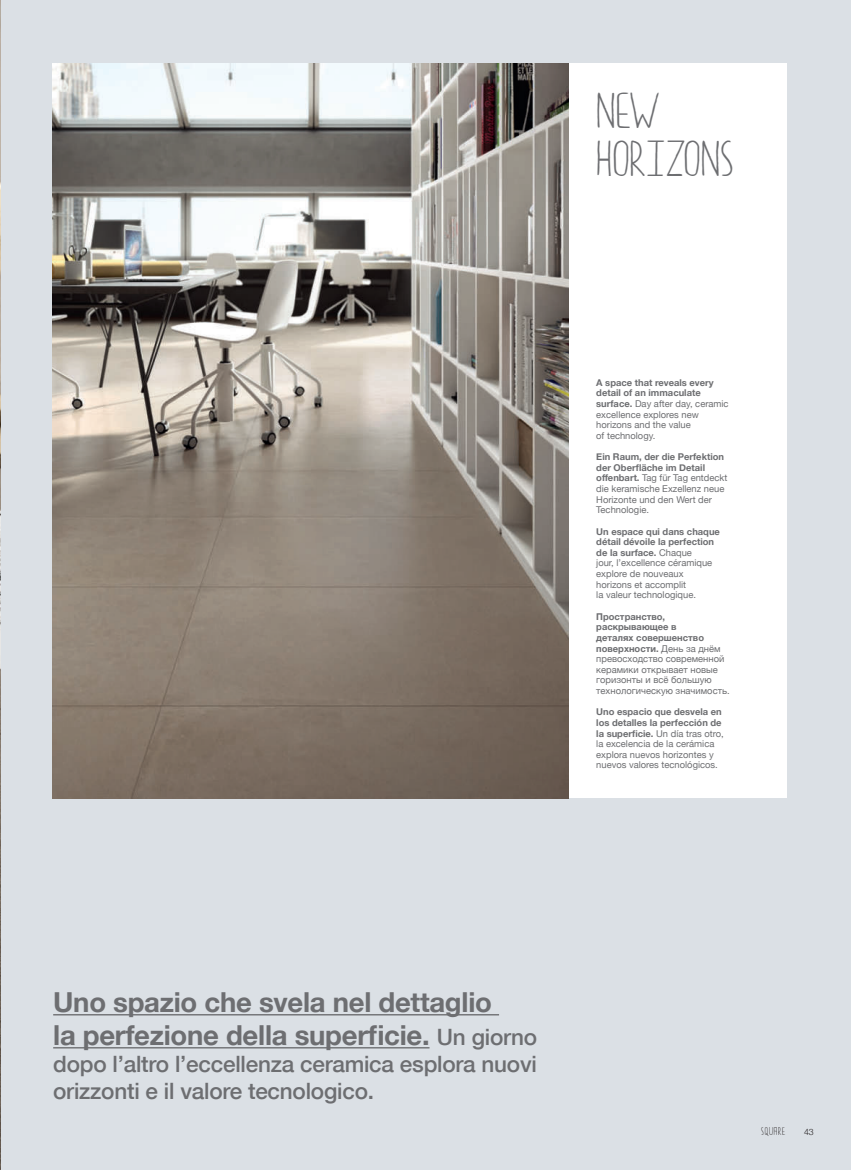
<style>
.page{position:relative;width:851px;height:1170px;background:#fff}
.page>*{position:absolute;margin:0;border:0;box-sizing:border-box;transform-origin:0 0}
.t1{font:44.5px/47.5px "DK Pimpernel";color:#6d6e71;scale:1.11 1}
.t2{font:700 27.5px/33px "Helvetica Neue";letter-spacing:-.01em;color:#6d6e71}
.t3{font:500 22.5px/27px "Helvetica Neue";letter-spacing:-.01em;color:#6d6e71}
.t4{font:10px "DK Pimpernel";letter-spacing:.08em;color:#231f20}
.t5{font:9.38px/10.6px "Helvetica Neue";color:#6d6e71}
.t6{font:300 8.75px "Helvetica Neue";color:#231f20}
.s1{font-weight:700}
.s2{font-weight:500;font-size:22.5px}
</style>
<div class="page">
<div style="left:0;top:0;width:850px;height:1169px;background:#dbe0e5"></div>
<div style="left:53px;top:64px;width:733px;height:734px;background:#fff"></div>
<img style="left:53px;top:64px;width:515px;height:734px">
<hr style="left:53px;top:1013px;width:446px;height:2px;background:#6d6e71">
<hr style="left:53px;top:1046px;width:376px;height:2px;background:#6d6e71">
<img style="left:0;top:0;width:1px;height:1169px">
<h1 class="t1" style="left:596px;top:89px;width:125px">NEW<br>HORIZONS</h1>
<p class="t5" style="left:596px;top:378px;width:134px"><span class="s1">A space that reveals every detail of an immaculate surface.</span> Day after day, ceramic excellence explores new horizons and the value<br>of technology.</p>
<p class="t5" style="left:596px;top:452px;width:132px"><span class="s1">Ein Raum, der die Perfektion der Oberfläche im Detail offenbart.</span> Tag f¸r Tag entdeckt die keramische Exzellenz neue<br>Horizonte und den Wert der<br>Technologie.</p>
<p class="t5" style="left:596px;top:527px;width:125px"><span class="s1">Un espace qui dans chaque dÈtail dÈvoile la perfection de la surface.</span> Chaque<br>jour, líexcellence cÈramique explore de nouveaux horizons et accomplit<br>la valeur technologique.</p>
<p class="t5" style="left:596px;top:610px;width:135px"><span class="s1">Пространство, раскрывающее в<br>деталях совершенство поверхности.</span> День за днём превосходство современной керамики открывает новые горизонты и всё большую технологическую значимость.</p>
<p class="t5" style="left:596px;top:707px;width:129px"><span class="s1">Uno espacio que desvela en los detalles la perfección de la superficie.</span> Un dÌa tras otro, la excelencia de la cer·mica explora nuevos horizontes y nuevos valores tecnolÛgicos.</p>
<h2 class="t2" style="left:53px;top:988px;width:485px">Uno spazio che svela nel dettaglio<br>la perfezione della superficie. <span class="s2">Un giorno</span></h2>
<h3 class="t3" style="left:53px;top:1052px;width:485px">dopo líaltro líeccellenza ceramica esplora nuovi orizzonti e il valore tecnologico.</h3>
<p class="t4" style="left:761px;top:1126px;width:26px">SQUARE</p>
<p class="t6" style="left:803px;top:1126px;width:11px">43</p>
</div>
